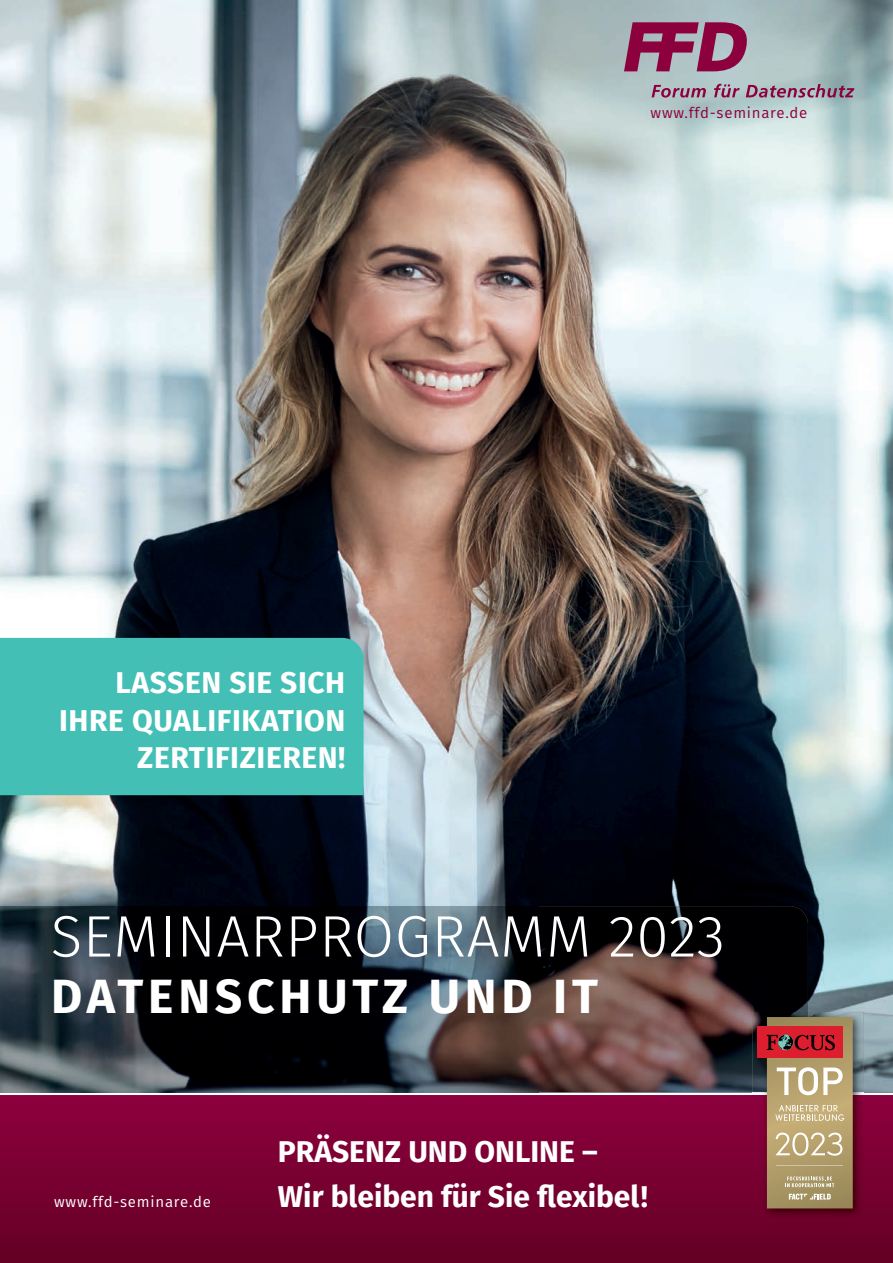
<style>
.page{position:relative;width:893px;height:1263px;background:#fff}
.page>*{position:absolute;margin:0;border:0;box-sizing:border-box;transform-origin:0 0}
.t1{font:300 58.5px "Fira Sans";letter-spacing:.01em;color:#fff}
.t2{font:700 48px "Fira Sans";letter-spacing:.1em;color:#fff}
.t3{font:700 30px/37.5px "Fira Sans";letter-spacing:.01em;color:#fff;text-align:right}
.t4{font:15px "Fira Sans";letter-spacing:.05em;color:#8d003e}
.t5{font:15px "Fira Sans";letter-spacing:.05em;color:#fff}
</style>
<div class="page">
<img style="left:0;top:0;width:893px;height:1092px">
<img style="left:0;top:906px;width:754px;height:186px">
<div style="left:754px;top:906px;width:54px;height:106px;background:#000003"></div>
<svg style="left:0;top:1095px;width:893px;height:168px;background:#770030"></svg>
<div style="left:0;top:638px;width:364px;height:157px;background:#43bfb5"></div>
<svg style="left:624px;top:22px;width:125px;height:49px;background:#9a4d73"></svg>
<svg style="left:652px;top:84px;width:202px;height:14px;background:#a18499"></svg>
<img style="left:752px;top:1012px;width:111px;height:207px">
<img style="left:752px;top:1012px;width:56px;height:80px">
<img style="left:767px;top:1017px;width:86px;height:191px">
<hr style="left:777px;top:1165px;width:66px;height:1px;background:#cec2aa">
<svg style="left:789px;top:1194px;width:42px;height:5px"></svg>
<svg style="left:775px;top:1105px;width:69px;height:16px"></svg>
<div style="left:758px;top:1026px;width:85px;height:32px;background:#dc1e2e"></div>
<svg style="left:758px;top:1034px;width:85px;height:61px"></svg>
<svg style="left:775px;top:1132px;width:67px;height:24px"></svg>
<svg style="left:785px;top:1176px;width:49px;height:11px"></svg>
<p class="t3" style="left:59px;top:662px;width:288px">LASSEN SIE SICH<br>IHRE QUALIFIKATION<br>ZERTIFIZIEREN!</p>
<p class="t4" style="left:651px;top:102px;width:158px">www.ffd-seminare.de</p>
<h1 class="t1" style="left:51px;top:895px;width:676px">SEMINARPROGRAMM 2023</h1>
<h2 class="t2" style="left:51px;top:956px;width:548px">DATENSCHUTZ UND IT</h2>
<p class="t5" style="left:54px;top:1191px;width:158px">www.ffd-seminare.de</p>
<p class="t3" style="left:278px;top:1127px;width:372px;line-height:45px;text-align:left">PRÄSENZ UND ONLINE –<br>Wir bleiben für Sie flexibel!</p>
</div>
